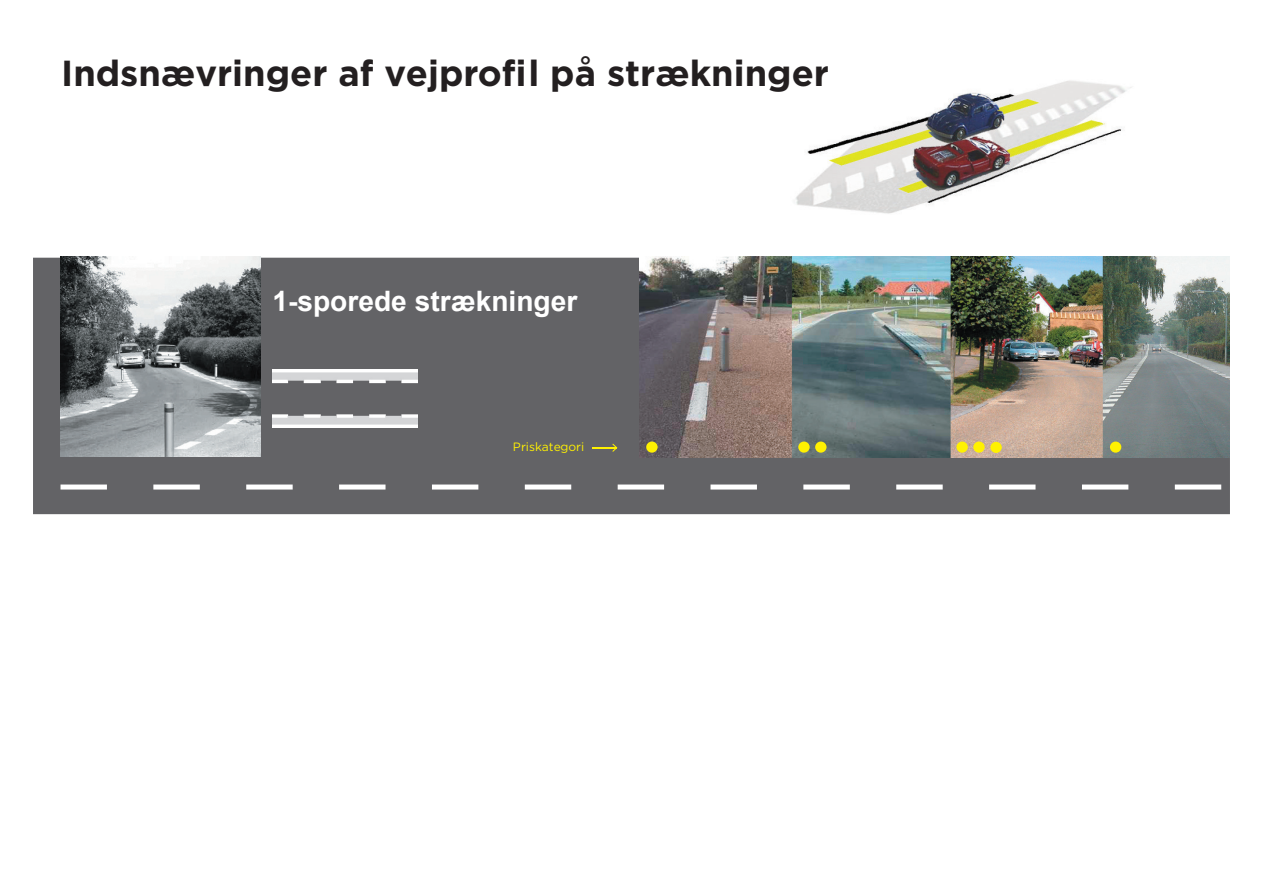
<style>
.page{position:relative;width:1263px;height:893px;background:#fff}
.page>*{position:absolute;margin:0;border:0;box-sizing:border-box;transform-origin:0 0}
.t1{font:700 36.15px "Gotham";color:#231f20}
.t2{font:700 28.2px "Arial";color:#fff}
.t3{font:12px "Gotham";color:#fff101}
</style>
<div class="page">
<img style="left:795px;top:80px;width:337px;height:134px">
<div style="left:33px;top:258px;width:1197px;height:256px;background:#636366"></div>
<img style="left:60px;top:257px;width:201px;height:199px">
<img style="left:639px;top:257px;width:591px;height:200px">
<svg style="left:60px;top:484px;width:1161px;height:6px"></svg>
<img style="left:272px;top:370px;width:146px;height:57px">
<div style="left:646px;top:442px;width:12px;height:11px;background:#fff101;border-radius:50%"></div>
<div style="left:1110px;top:442px;width:11px;height:11px;background:#fff101;border-radius:50%"></div>
<div style="left:798px;top:442px;width:12px;height:11px;background:#fff101;border-radius:50%"></div>
<div style="left:815px;top:442px;width:11px;height:11px;background:#fff101;border-radius:50%"></div>
<div style="left:956px;top:442px;width:12px;height:11px;background:#fff101;border-radius:50%"></div>
<div style="left:973px;top:442px;width:12px;height:11px;background:#fff101;border-radius:50%"></div>
<div style="left:990px;top:442px;width:12px;height:11px;background:#fff101;border-radius:50%"></div>
<svg style="left:592px;top:444px;width:25px;height:8px"></svg>
<p class="t1" style="left:61px;top:50px;width:769px">Indsnævringer af vejprofil på strækninger</p>
<p class="t2" style="left:272px;top:283px;width:306px">1-sporede strækninger</p>
<p class="t2" style="left:272px;top:286px;width:17px">2</p>
<p class="t3" style="left:513px;top:440px;width:73px">Priskategori</p>
</div>
